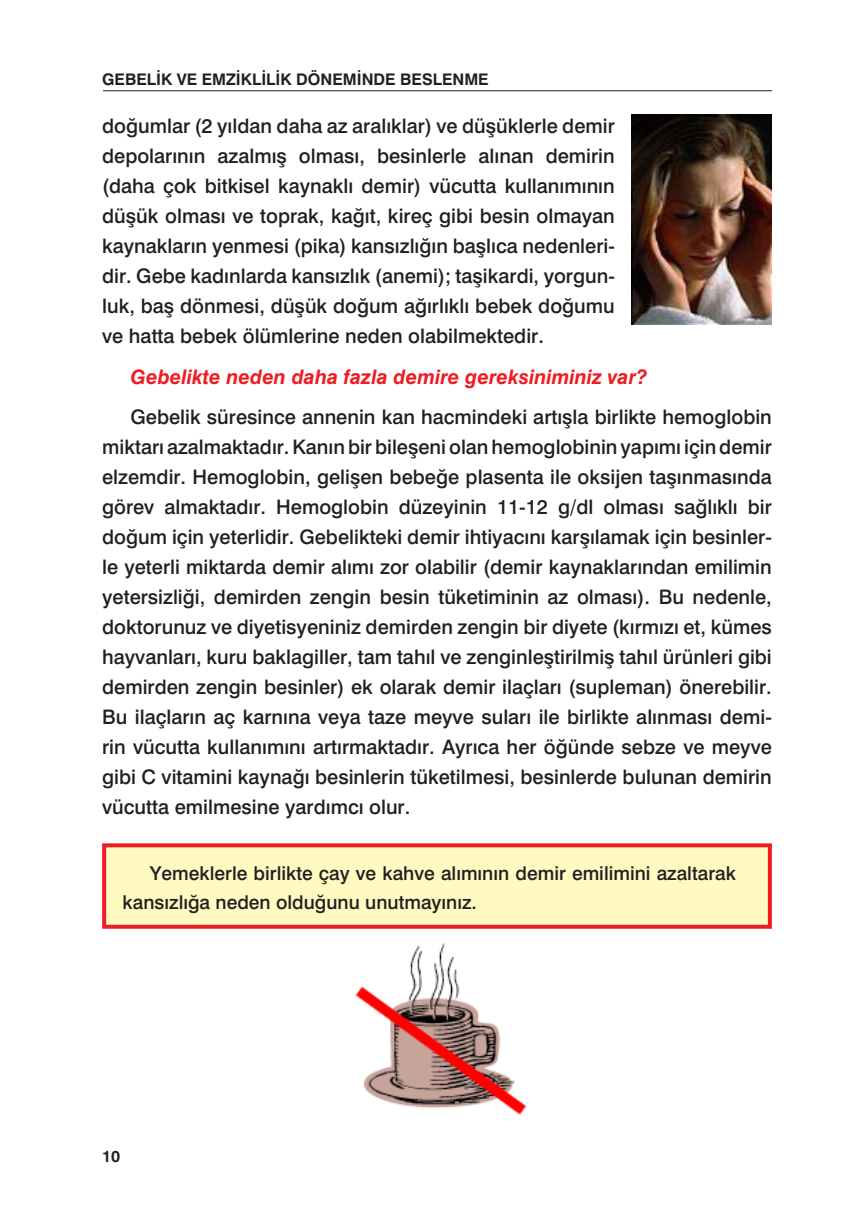
<style>
.page{position:relative;width:857px;height:1225px;background:#fff}
.page>*{position:absolute;margin:0;border:0;box-sizing:border-box;transform-origin:0 0}
.t1{font:20px/30px "Helvetica OTF";color:#231f20;text-align:justify}
.t2{font:19px/28.6px "Helvetica OTF";color:#231f20}
.t3{font:700 16px "Helvetica OTF";color:#231f20}
.s1{font-weight:700;font-style:italic;color:#ee1d23}
</style>
<div class="page">
<hr style="left:103px;top:90px;width:668px;height:1px;background:#231f20">
<img style="left:631px;top:114px;width:140px;height:211px">
<div style="left:102px;top:843px;width:669px;height:85px;background:#fffac1;border:4px solid #ee1d23"></div>
<img style="left:355px;top:943px;width:172px;height:172px">
<p class="t3" style="left:102px;top:70px;width:388px">GEBELİK VE EMZİKLİLİK DÖNEMİNDE BESLENME</p>
<p class="t1" style="left:102px;top:111px;width:514px">doğumlar (2 yıldan daha az aralıklar) ve düşüklerle demir depolarının azalmış olması, besinlerle alınan demirin (daha çok bitkisel kaynaklı demir) vücutta kullanımının düşük olması ve toprak, kağıt, kireç gibi besin olmayan kaynakların yenmesi (pika) kansızlığın başlıca nedenleri&shy;dir. Gebe kadınlarda kansızlık (anemi); taşikardi, yorgun&shy;luk, baş dönmesi, düşük doğum ağırlıklı bebek doğumu ve hatta bebek ölümlerine neden olabilmektedir.</p>
<p class="t1" style="left:130px;top:356px;width:642px;line-height:40.2px"><span class="s1">Gebelikte neden daha fazla demire gereksiniminiz var?<br></span>Gebelik süresince annenin kan hacmindeki artışla birlikte hemoglobin</p>
<p class="t1" style="left:102px;top:431px;width:671px">miktarı azalmaktadır. Kanın bir bileşeni olan hemoglobinin yapımı için demir elzemdir. Hemoglobin, gelişen bebeğe plasenta ile oksijen taşınmasında görev almaktadır. Hemoglobin düzeyinin 11-12 g/dl olması sağlıklı bir doğum için yeterlidir. Gebelikteki demir ihtiyacını karşılamak için besinler&shy;le yeterli miktarda demir alımı zor olabilir (demir kaynaklarından emilimin yetersizliği, demirden zengin besin tüketiminin az olması). Bu nedenle, doktorunuz ve diyetisyeniniz demirden zengin bir diyete (kırmızı et, kümes hayvanları, kuru baklagiller, tam tahıl ve zenginleştirilmiş tahıl ürünleri gibi demirden zengin besinler) ek olarak demir ilaçları (supleman) önerebilir.<br>Bu ilaçların aç karnına veya taze meyve suları ile birlikte alınması demi&shy;rin vücutta kullanımını artırmaktadır. Ayrıca her öğünde sebze ve meyve gibi C vitamini kaynağı besinlerin tüketilmesi, besinlerde bulunan demirin vücutta emilmesine yardımcı olur.</p>
<p class="t2" style="left:123px;top:859px;width:614px;text-indent:27px">Yemeklerle birlikte çay ve kahve alımının demir emilimini azaltarak kansızlığa neden olduğunu unutmayınız.</p>
<p class="t3" style="left:102px;top:1146px;width:20px">10</p>
</div>
